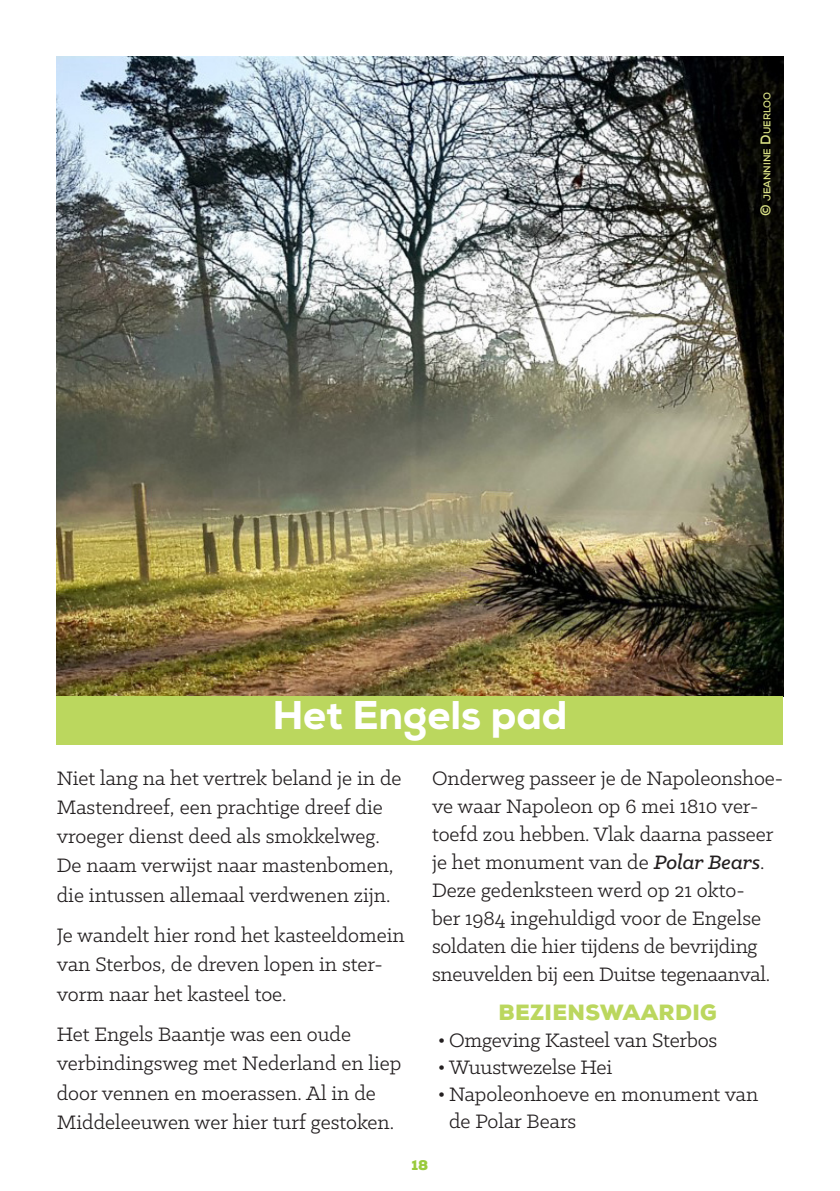
<style>
.page{position:relative;width:840px;height:1191px;background:#fff}
.page>*{position:absolute;margin:0;border:0;box-sizing:border-box;transform-origin:0 0}
.kop2{font:800 40px "Nexa";color:#fff}
.basis_tekst{font:22px/29.2px "Klinic Slab";color:#231f20}
.tussentitel{font:900 22px "Nexa";letter-spacing:.015em;color:#bbd75e}
.t1{font:900 14px "Nexa";color:#99ca3b}
.t2{font:700 9.8px "Nexa";color:#dee687}
.s1{font-size:14px}
.s2{font-weight:500;font-style:italic}
</style>
<div class="page">
<img style="left:57px;top:57px;width:725px;height:639px">
<div style="left:57px;top:696px;width:725px;height:48px;background:#bbd75e"></div>
<p class="kop2" style="left:272px;top:689px;width:296px">Het Engels pad</p>
<p class="t2" style="left:760px;top:216px;width:126px;rotate:-90deg"><span class="s1">©</span> jeannine <span class="s1">D</span>uerloo</p>
<p class="basis_tekst" style="left:57px;top:763px;width:346px">Niet lang na het vertrek beland je in de Mastendreef, een prachtige dreef die vroeger dienst deed als smokkelweg.<br>De naam verwijst naar mastenbomen, die intussen allemaal verdwenen zijn.</p>
<p class="basis_tekst" style="left:57px;top:920px;width:349px">Je wandelt hier rond het kasteeldomein van Sterbos, de dreven lopen in ster&shy;vorm naar het kasteel toe.</p>
<p class="basis_tekst" style="left:57px;top:1019px;width:346px">Het Engels Baantje was een oude verbindingsweg met Nederland en liep door vennen en moerassen. Al in de Middeleeuwen wer hier turf gestoken.</p>
<p class="basis_tekst" style="left:432px;top:763px;width:352px;line-height:28px">Onderweg passeer je de Napoleonshoe&shy;ve waar Napoleon op 6 mei 1810 ver&shy;toefd zou hebben. Vlak daarna passeer je het monument van de <span class="s2">Polar Bears</span>.<br>Deze gedenksteen werd op 21 okto-<br>ber 1984 ingehuldigd voor de Engelse soldaten die hier tijdens de bevrijding sneuvelden bij een Duitse tegenaanval.</p>
<p class="tussentitel" style="left:498px;top:998px;width:220px">BEZIENSWAARDIG</p>
<p class="basis_tekst" style="left:437px;top:1025px;width:281px">• Omgeving Kasteel van Sterbos</p>
<p class="basis_tekst" style="left:437px;top:1052px;width:176px">• Wuustwezelse Hei</p>
<p class="basis_tekst" style="left:449px;top:1080px;width:310px;line-height:27px;text-indent:-11px">• Napoleonhoeve en monument van de Polar Bears</p>
<p class="t1" style="left:411px;top:1155px;width:18px">18</p>
</div>
